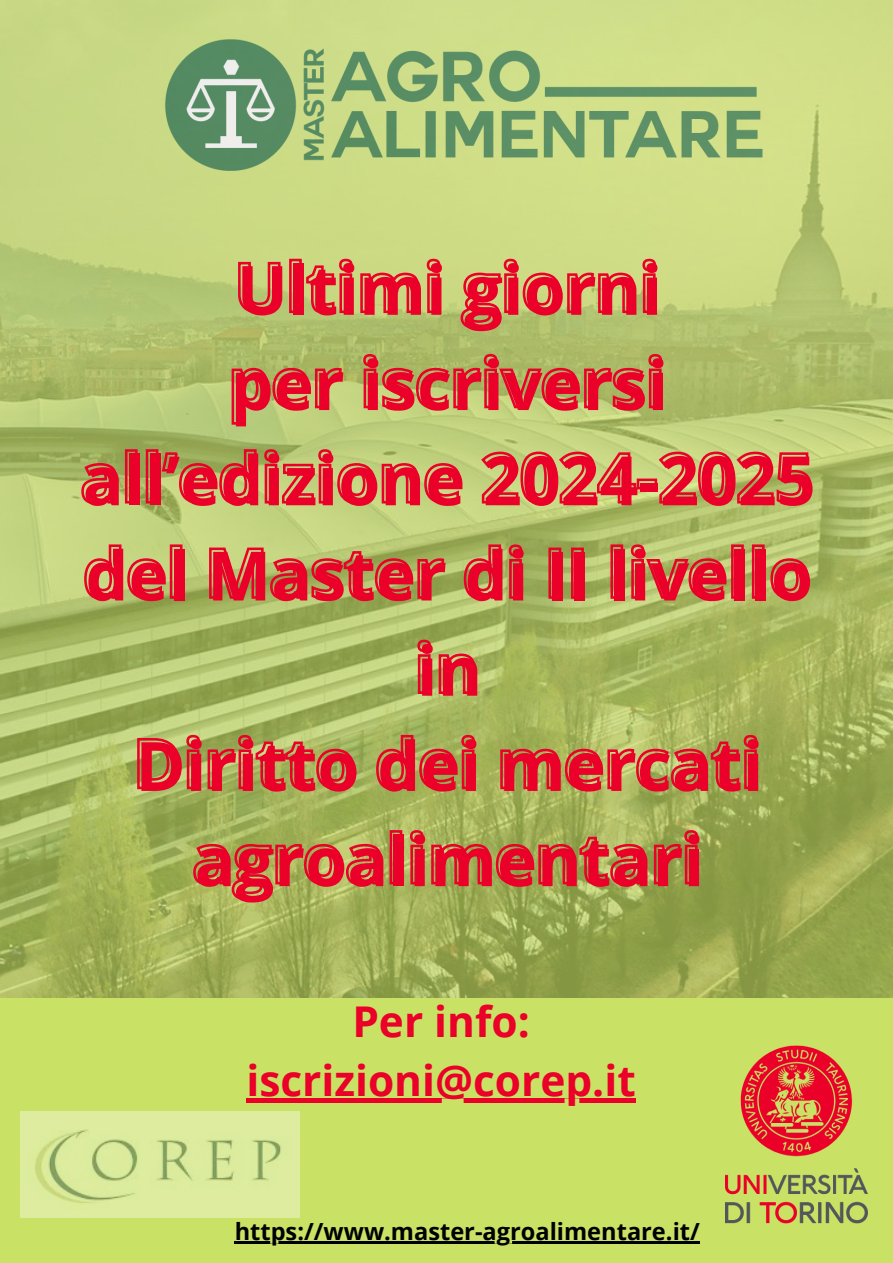
<style>
.page{position:relative;width:893px;height:1263px;background:#c9e265}
.page>*{position:absolute;margin:0;border:0;box-sizing:border-box;transform-origin:0 0}
.t1{font:700 68.1px/95.2px "Open Sans";color:#ea0029;text-align:center}
.t2{font:700 42.38px "Open Sans";color:#ea0029}
.t3{font:700 23.62px "Open Sans";color:#000}
</style>
<div class="page">
<img style="left:20px;top:1112px;width:280px;height:105px">
<img style="left:726px;top:1045px;width:141px;height:179px">
<img style="left:0;top:0;width:893px;height:997px">
<svg style="left:237px;top:257px;width:420px;height:74px;background:#c7b06f"></svg>
<svg style="left:230px;top:353px;width:433px;height:73px;background:#bda364"></svg>
<svg style="left:80px;top:448px;width:733px;height:58px;background:#c69d66"></svg>
<svg style="left:83px;top:543px;width:727px;height:58px;background:#bc985e"></svg>
<svg style="left:416px;top:638px;width:61px;height:57px;background:#c0945d"></svg>
<svg style="left:136px;top:734px;width:622px;height:57px;background:#b69055"></svg>
<svg style="left:192px;top:829px;width:507px;height:73px;background:#b09252"></svg>
<hr style="left:235px;top:1241px;width:465px;height:2px;background:#000">
<div style="left:246px;top:1098px;width:390px;height:5px;background:#ea0029"></div>
<p class="t1" style="left:83px;top:241px;width:734px">Ultimi giorni<br>per iscriversi all’edizione 2024-2025 del Master di II livello in<br>Diritto dei mercati agroalimentari</p>
<p class="t2" style="left:352px;top:992px;width:179px">Per info:</p>
<p class="t2" style="left:246px;top:1051px;width:391px">iscrizioni@corep.it</p>
<h2 class="t3" style="left:235px;top:1214px;width:466px">https://www.master-agroalimentare.it/</h2>
</div>
